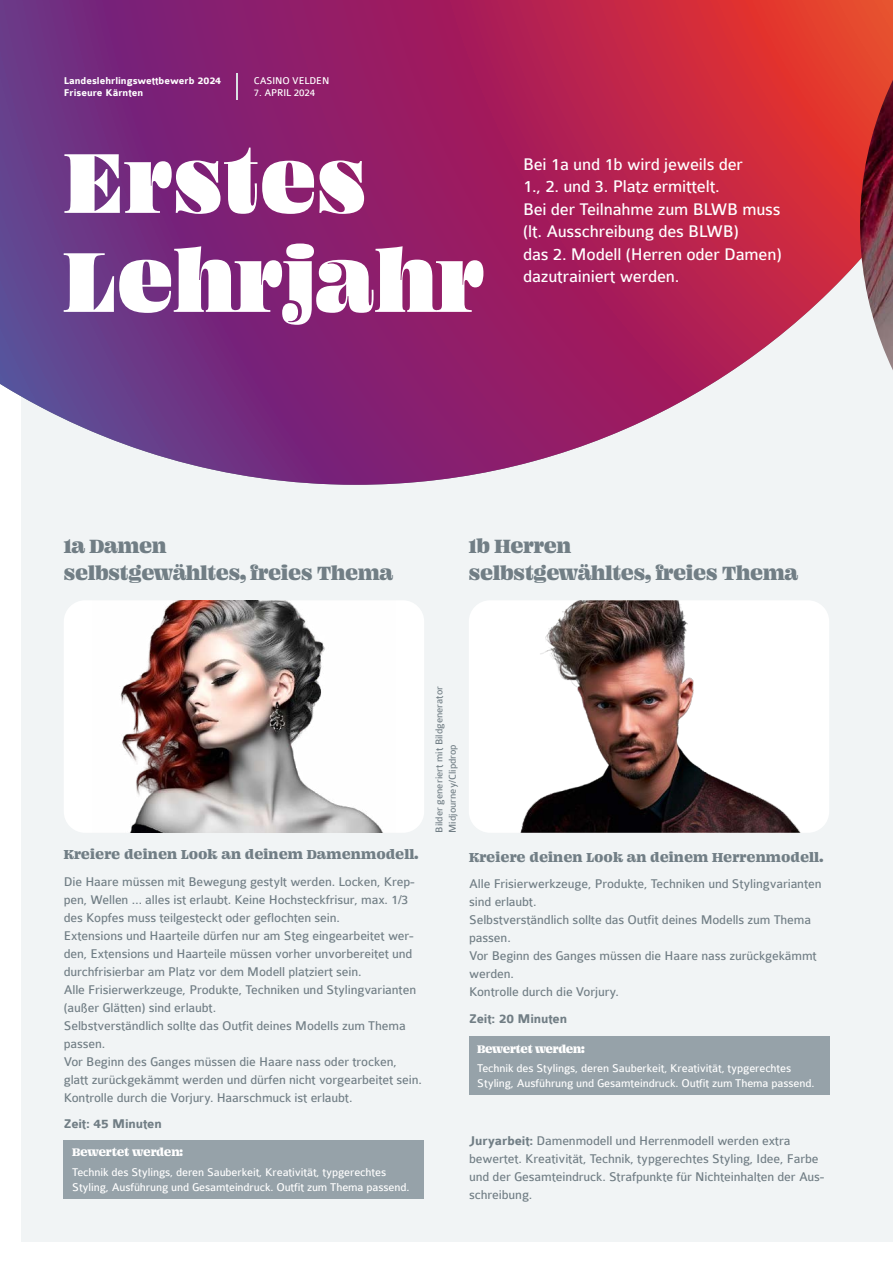
<style>
.page{position:relative;width:893px;height:1263px;background:#fff}
.page>*{position:absolute;margin:0;border:0;box-sizing:border-box;transform-origin:0 0}
.ÜS1{font:93px/99px "Ohno Fatface 36 Pt";letter-spacing:.025em;color:#fff}
.ÜS2{font:21px/27px "Ohno Fatface 16 Pt";letter-spacing:-.01em;color:#717e85}
.ZT{font:18px/22.5px "Colaborate";letter-spacing:-.01em;color:#fff}
.ÜS2_small{font:14.25px "Ohno Fatface 12 Pt";color:#717e85}
.FT_small{font:13.5px/18px "Colaborate";letter-spacing:-.01em;color:#717e85}
.CONTENT{font:13.5px/18px "Colaborate";letter-spacing:-.01em;color:#717e85}
.FT_small-2{font:700 13.5px "Colaborate";letter-spacing:-.01em;color:#717e85}
.CONTENT-2{font:12px/15px "Colaborate";letter-spacing:-.01em;color:#fff}
.CONTENT-3{font:12px "Ohno Fatface 12 Pt";letter-spacing:-.02em;color:#fff}
.ÜS2_xsmall{font:12px "Ohno Fatface 16 Pt";letter-spacing:-.02em;color:#fff}
.CONTENT-4{font:10.5px/13.5px "Colaborate";color:#717e85}
.CONTENT-5{font:700 10.5px/12px "Colaborate";color:#fff}
.CONTENT-6{font:10.5px "Colaborate";letter-spacing:-.01em;color:#fff}
.s1{font-weight:700}
</style>
<div class="page">
<div style="left:21px;top:57px;width:872px;height:1185px;background:#f1f4f5"></div>
<svg style="left:0;top:0;width:893px;height:485px;background:#a13e76"></svg>
<img style="left:849px;top:80px;width:44px;height:290px">
<div style="left:64px;top:1140px;width:360px;height:59px;background:#96a2a9"></div>
<div style="left:469px;top:1036px;width:360px;height:59px;background:#96a2a9"></div>
<hr style="left:236px;top:74px;width:2px;height:26px;background:#dae0e3">
<div style="left:64px;top:600px;width:360px;height:233px;background:#fff;border-radius:21px"></div>
<img style="left:120px;top:600px;width:263px;height:233px">
<img style="left:469px;top:600px;width:360px;height:233px">
<p class="CONTENT-5" style="left:64px;top:75px;width:159px">Landeslehrlingswettbewerb 2024<br>Friseure Kärnten</p>
<p class="CONTENT-6" style="left:254px;top:75px;width:77px">CASINO VELDEN</p>
<p class="CONTENT-6" style="left:254px;top:87px;width:63px">7. APRIL 2024</p>
<p class="ÜS1" style="left:64px;top:129px;width:422px">Erstes<br>Lehrjahr</p>
<p class="ZT" style="left:523px;top:153px;width:260px">Bei 1a und 1b wird jeweils der<br>1., 2. und 3. Platz ermittelt.<br>Bei der Teilnahme zum BLWB muss (lt. Ausschreibung des BLWB)<br>das 2. Modell (Herren oder Damen) dazutrainiert werden.</p>
<p class="ÜS2" style="left:64px;top:532px;width:331px">1a Damen<br>selbstgewähltes, freies Thema</p>
<p class="ÜS2" style="left:469px;top:532px;width:331px">1b Herren<br>selbstgewähltes, freies Thema</p>
<p class="ÜS2_small" style="left:64px;top:844px;width:356px">Kreiere deinen Look an deinem Damenmodell.</p>
<p class="CONTENT" style="left:64px;top:872px;width:352px">Die Haare müssen mit Bewegung gestylt werden. Locken, Krep&shy;pen, Wellen … alles ist erlaubt. Keine Hochsteckfrisur, max. 1/3 des Kopfes muss teilgesteckt oder geflochten sein.</p>
<p class="FT_small" style="left:64px;top:926px;width:352px;text-align:justify">Extensions und Haarteile dürfen nur am Steg eingearbeitet wer&shy;den, Extensions und Haarteile müssen vorher unvorbereitet und durchfrisierbar am Platz vor dem Modell platziert sein.</p>
<p class="FT_small" style="left:64px;top:980px;width:354px">Alle Frisierwerkzeuge, Produkte, Techniken und Stylingvarianten (außer Glätten) sind erlaubt.</p>
<p class="FT_small" style="left:64px;top:1016px;width:343px">Selbstverständlich sollte das Outfit deines Modells zum Thema passen.</p>
<p class="FT_small" style="left:64px;top:1052px;width:360px">Vor Beginn des Ganges müssen die Haare nass oder trocken, glatt zurückgekämmt werden und dürfen nicht vorgearbeitet sein.</p>
<p class="FT_small" style="left:64px;top:1088px;width:290px">Kontrolle durch die Vorjury. Haarschmuck ist erlaubt.</p>
<p class="FT_small-2" style="left:64px;top:1117px;width:100px">Zeit: 45 Minuten</p>
<p class="CONTENT-3" style="left:72px;top:1144px;width:112px">Bewertet werden:</p>
<p class="CONTENT-2" style="left:72px;top:1164px;width:339px">Technik des Stylings, deren Sauberkeit, Kreativität, typgerechtes<br>Styling, Ausführung und Gesamteindruck. Outfit zum Thema passend.</p>
<p class="CONTENT-4" style="left:432px;top:833px;width:148px;rotate:-90deg">Bilder generiert mit Bildgenerator<br>Midjourney/Clipdrop</p>
<p class="ÜS2_small" style="left:469px;top:846px;width:356px">Kreiere deinen Look an deinem Herrenmodell.</p>
<p class="CONTENT" style="left:469px;top:875px;width:354px">Alle Frisierwerkzeuge, Produkte, Techniken und Stylingvarianten sind erlaubt.</p>
<p class="CONTENT" style="left:469px;top:911px;width:343px">Selbstverständlich sollte das Outfit deines Modells zum Thema passen.</p>
<p class="CONTENT" style="left:469px;top:947px;width:349px">Vor Beginn des Ganges müssen die Haare nass zurückgekämmt werden.</p>
<p class="CONTENT" style="left:469px;top:983px;width:151px">Kontrolle durch die Vorjury.</p>
<p class="FT_small-2" style="left:469px;top:1011px;width:100px">Zeit: 20 Minuten</p>
<p class="ÜS2_xsmall" style="left:477px;top:1040px;width:109px">Bewertet werden:</p>
<p class="CONTENT-2" style="left:477px;top:1061px;width:339px">Technik des Stylings, deren Sauberkeit, Kreativität, typgerechtes<br>Styling, Ausführung und Gesamteindruck. Outfit zum Thema passend.</p>
<p class="FT_small" style="left:469px;top:1132px;width:357px"><span class="s1">Juryarbeit:</span> Damenmodell und Herrenmodell werden extra bewertet. Kreativität, Technik, typgerechtes Styling, Idee, Farbe und der Gesamteindruck. Strafpunkte für Nichteinhalten der Aus&shy;schreibung.</p>
</div>
